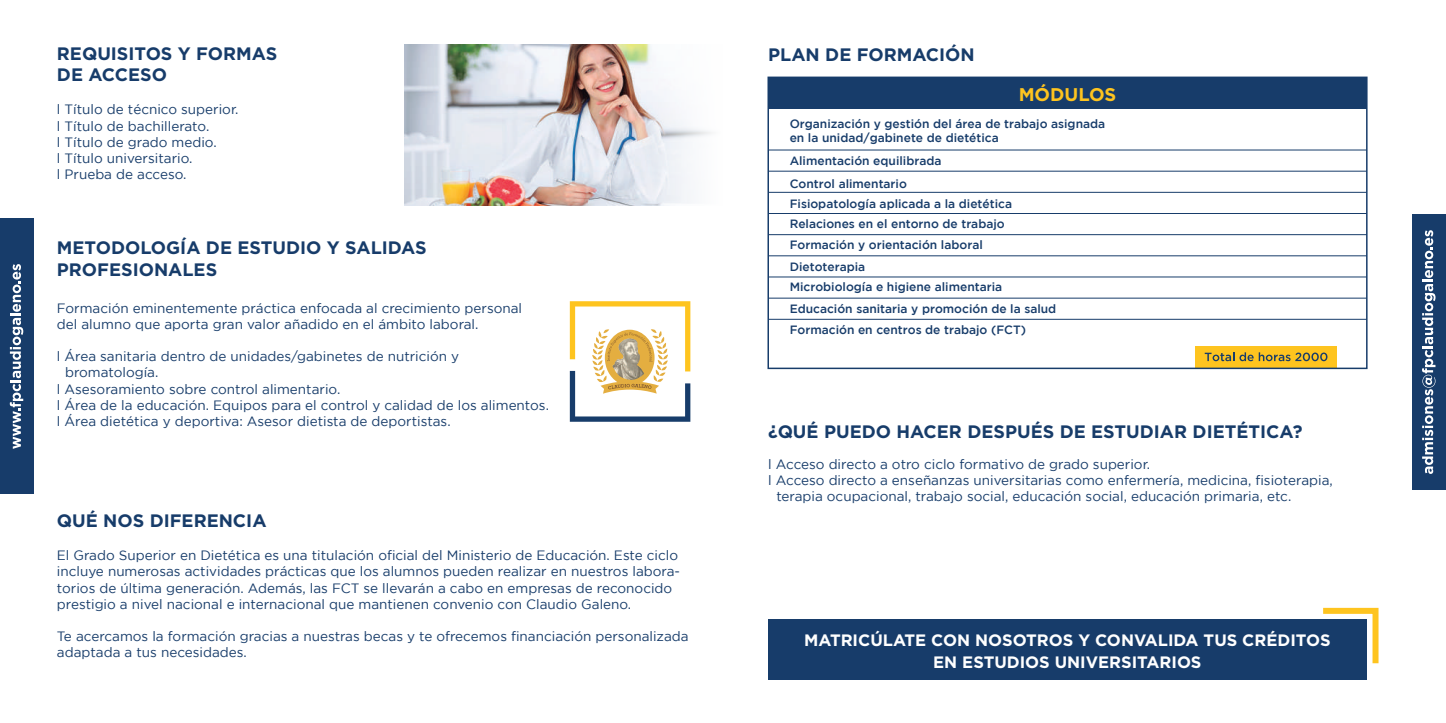
<style>
.page{position:relative;width:1446px;height:723px;background:#fff}
.page>*{position:absolute;margin:0;border:0;box-sizing:border-box;transform-origin:0 0}
.t1{font:700 18.3px "Gotham";color:#fec41f}
.t2{font:700 18px/21.6px "Gotham";color:#173c6a}
.t3{font:700 16.5px/22.8px "Gotham";color:#fff;text-align:center}
.t4{font:13.5px/16.2px "Gotham";color:#173c6a}
.t5{font:500 12px/14.4px "Gotham";color:#173c6a}
</style>
<div class="page">
<img style="left:404px;top:44px;width:237px;height:161px">
<div style="left:768px;top:619px;width:598px;height:60px;background:#173c6a"></div>
<svg style="left:1323px;top:607px;width:56px;height:62px"></svg>
<div style="left:1195px;top:346px;width:142px;height:22px;background:#fec41f"></div>
<svg style="left:1204px;top:352px;width:123px;height:9px"></svg>
<svg style="left:570px;top:301px;width:120px;height:121px"></svg>
<svg style="left:641px;top:44px;width:70px;height:162px"></svg>
<div style="left:0;top:219px;width:34px;height:275px;background:#173c6a"></div>
<svg style="left:10px;top:264px;width:13px;height:185px"></svg>
<div style="left:1411px;top:214px;width:35px;height:276px;background:#173c6a"></div>
<svg style="left:1422px;top:230px;width:13px;height:244px"></svg>
<hr style="left:768px;top:150px;width:599px;height:1px;background:#173c6a">
<hr style="left:768px;top:171px;width:599px;height:1px;background:#173c6a">
<hr style="left:768px;top:192px;width:599px;height:1px;background:#173c6a">
<hr style="left:768px;top:213px;width:599px;height:1px;background:#173c6a">
<hr style="left:768px;top:234px;width:599px;height:1px;background:#173c6a">
<hr style="left:768px;top:255px;width:599px;height:1px;background:#173c6a">
<hr style="left:768px;top:277px;width:599px;height:1px;background:#173c6a">
<hr style="left:768px;top:298px;width:599px;height:1px;background:#173c6a">
<hr style="left:768px;top:319px;width:599px;height:1px;background:#173c6a">
<div style="left:768px;top:77px;width:599px;height:32px;background:#173c6a"></div>
<div style="left:767px;top:77px;width:600px;height:292px;border:2px solid #173c6a"></div>
<h2 class="t2" style="left:57px;top:42px;width:222px">REQUISITOS Y FORMAS<br>DE ACCESO</h2>
<p class="t4" style="left:57px;top:101px;width:183px">l Título de técnico superior. l Título de bachillerato.<br>l Título de grado medio.<br>l Título universitario.<br>l Prueba de acceso.</p>
<h2 class="t2" style="left:57px;top:236px;width:371px">METODOLOGÍA DE ESTUDIO Y SALIDAS<br>PROFESIONALES</h2>
<p class="t4" style="left:57px;top:299px;width:467px">Formación eminentemente práctica enfocada al crecimiento personal del alumno que aporta gran valor añadido en el ámbito laboral.</p>
<p class="t4" style="left:57px;top:348px;width:404px">l Área sanitaria dentro de unidades/gabinetes de nutrición y</p>
<p class="t4" style="left:65px;top:364px;width:95px">bromatología.</p>
<p class="t4" style="left:57px;top:380px;width:285px">l Asesoramiento sobre control alimentario.</p>
<p class="t4" style="left:57px;top:397px;width:493px">l Área de la educación. Equipos para el control y calidad de los alimentos.</p>
<p class="t4" style="left:57px;top:413px;width:395px">l Área dietética y deportiva: Asesor dietista de deportistas.</p>
<h2 class="t2" style="left:57px;top:510px;width:211px">QUÉ NOS DIFERENCIA</h2>
<p class="t4" style="left:57px;top:547px;width:624px">El Grado Superior en Dietética es una titulación oficial del Ministerio de Educación. Este ciclo incluye numerosas actividades prácticas que los alumnos pueden realizar en nuestros labora&shy;torios de última generación. Además, las FCT se llevarán a cabo en empresas de reconocido prestigio a nivel nacional e internacional que mantienen convenio con Claudio Galeno.</p>
<p class="t4" style="left:57px;top:628px;width:633px">Te acercamos la formación gracias a nuestras becas y te ofrecemos financiación personalizada adaptada a tus necesidades.</p>
<h2 class="t2" style="left:768px;top:43px;width:208px">PLAN DE FORMACIÓN</h2>
<h1 class="t1" style="left:1018px;top:84px;width:99px">MÓDULOS</h1>
<p class="t5" style="left:790px;top:116px;width:317px">Organización y gestión del área de trabajo asignada en la unidad/gabinete de dietética</p>
<p class="t5" style="left:790px;top:149px;width:153px;line-height:23.1px">Alimentación equilibrada<br>Control alimentario</p>
<p class="t5" style="left:790px;top:196px;width:224px">Fisiopatología aplicada a la dietética</p>
<p class="t5" style="left:790px;top:216px;width:217px">Relaciones en el entorno de trabajo</p>
<p class="t5" style="left:790px;top:237px;width:195px">Formación y orientación laboral</p>
<p class="t5" style="left:790px;top:260px;width:77px">Dietoterapia</p>
<p class="t5" style="left:790px;top:279px;width:214px">Microbiología e higiene alimentaria</p>
<p class="t5" style="left:790px;top:297px;width:268px;line-height:21.6px">Educación sanitaria y promoción de la salud<br>Formación en centros de trabajo (FCT)</p>
<h2 class="t2" style="left:768px;top:420px;width:536px">¿QUÉ PUEDO HACER DESPUÉS DE ESTUDIAR DIETÉTICA?</h2>
<p class="t4" style="left:768px;top:456px;width:383px">l Acceso directo a otro ciclo formativo de grado superior.</p>
<p class="t4" style="left:768px;top:472px;width:566px">l Acceso directo a enseñanzas universitarias como enfermería, medicina, fisioterapia,</p>
<p class="t4" style="left:776px;top:488px;width:516px">terapia ocupacional, trabajo social, educación social, educación primaria, etc.</p>
<p class="t3" style="left:804px;top:628px;width:528px">MATRICÚLATE CON NOSOTROS Y CONVALIDA TUS CRÉDITOS<br>EN ESTUDIOS UNIVERSITARIOS</p>
</div>
